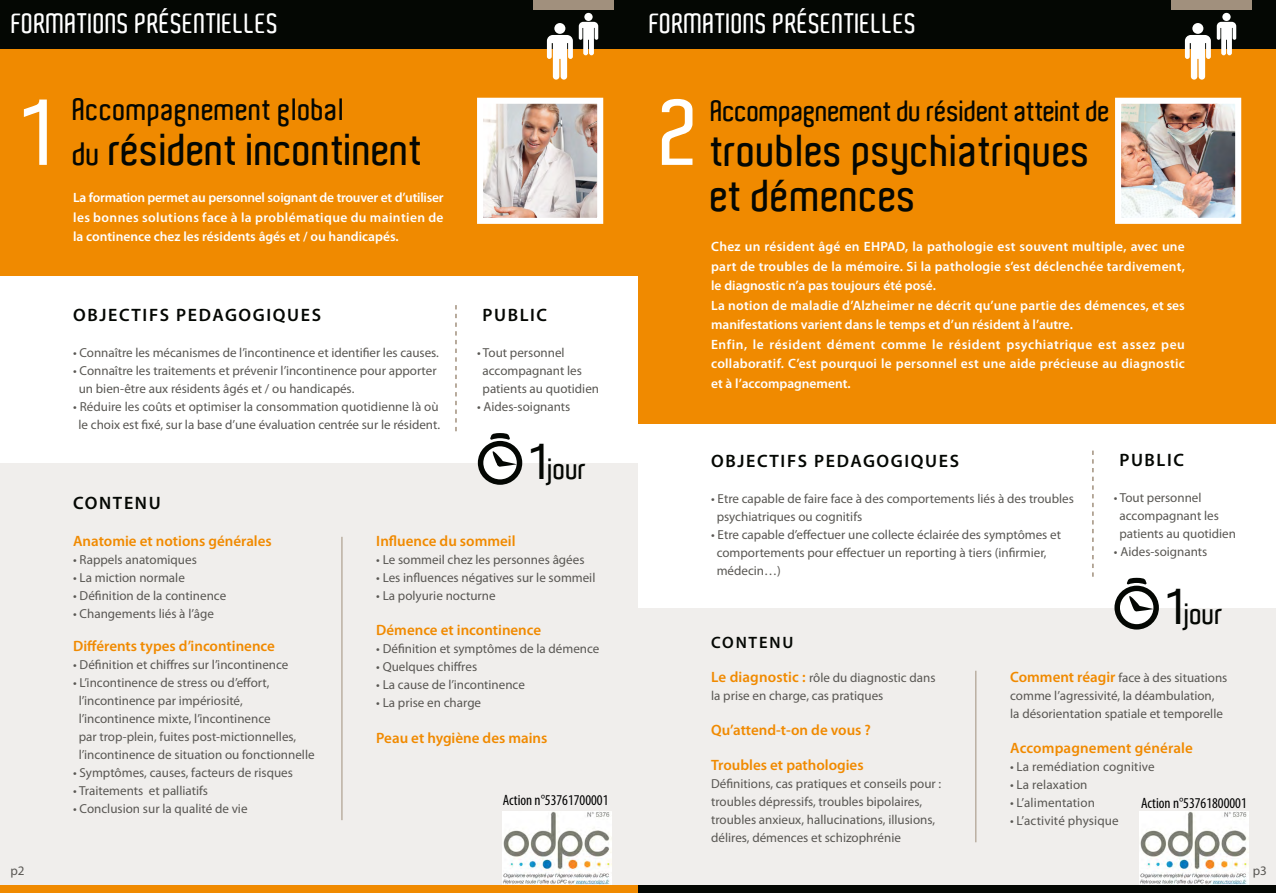
<style>
.page{position:relative;width:1276px;height:893px;background:#fff}
.page>*{position:absolute;margin:0;border:0;box-sizing:border-box;transform-origin:0 0}
.t1{font:600 90px "Aldo";color:#fff}
.t2{font:600 43.5px/45px "Aldo";letter-spacing:.01em;color:#040703}
.t3{font:600 30px "Aldo";letter-spacing:.01em;color:#040703}
.t4{font:600 28.65px "Aldo";color:#040703}
.t5{font:600 28.5px "Aldo";letter-spacing:-.01em;color:#040703}
.t6{font:600 27px "Aldo";letter-spacing:.01em;color:#fff}
.t7{font:600 18px "Myriad Pro";letter-spacing:.09em;color:#040703}
.t8{font:600 16.5px "Myriad Pro";letter-spacing:.11em;color:#040703}
.t9{font:600 15px "Myriad Pro";color:#f08a00}
.t10{font:condensed 15px "Myriad Pro";color:#000}
.t11{font:600 13.5px/19.5px "Myriad Pro";letter-spacing:.02em;color:#fff}
.t12{font:13.05px/18px "Myriad Pro";color:#595753}
.s1{font-size:31.5px}
.s2{font-size:49.05px}
.s3{font-weight:600;font-size:15px;color:#f08a00}
</style>
<div class="page">
<div style="left:639px;top:49px;width:637px;height:374px;background:#f08a00"></div>
<div style="left:638px;top:608px;width:638px;height:285px;background:#f0eeec"></div>
<div style="left:638px;top:886px;width:638px;height:7px;background:#040703"></div>
<div style="left:639px;top:0;width:637px;height:49px;background:#040703"></div>
<div style="left:0;top:463px;width:638px;height:430px;background:#f0eeec"></div>
<div style="left:0;top:49px;width:638px;height:226px;background:#f08a00"></div>
<div style="left:0;top:886px;width:638px;height:7px;background:#f08a00"></div>
<div style="left:0;top:0;width:638px;height:49px;background:#040703"></div>
<svg style="left:1092px;top:451px;width:1px;height:126px"></svg>
<hr style="left:975px;top:671px;width:1px;height:171px;background:#a1907d">
<div style="left:1171px;top:0;width:81px;height:9px;background:#a1907d"></div>
<div style="left:1222px;top:13px;width:8px;height:8px;background:#fff;border-radius:50%"></div>
<svg style="left:1185px;top:22px;width:51px;height:58px"></svg>
<img style="left:1122px;top:105px;width:112px;height:112px">
<div style="left:1115px;top:98px;width:126px;height:126px;border:6px solid #fff"></div>
<svg style="left:1114px;top:578px;width:45px;height:52px"></svg>
<div style="left:533px;top:0;width:81px;height:9px;background:#a1907d"></div>
<div style="left:554px;top:23px;width:11px;height:11px;background:#fff;border-radius:50%"></div>
<svg style="left:547px;top:35px;width:26px;height:45px"></svg>
<div style="left:584px;top:13px;width:8px;height:8px;background:#fff;border-radius:50%"></div>
<svg style="left:579px;top:22px;width:19px;height:33px"></svg>
<hr style="left:342px;top:537px;width:1px;height:283px;background:#a1907d">
<img style="left:484px;top:105px;width:112px;height:112px">
<div style="left:477px;top:98px;width:126px;height:126px;border:6px solid #fff"></div>
<svg style="left:455px;top:305px;width:2px;height:126px"></svg>
<svg style="left:478px;top:433px;width:44px;height:52px"></svg>
<img style="left:503px;top:811px;width:108px;height:73px">
<img style="left:1139px;top:811px;width:109px;height:73px">
<h3 class="t6" style="left:12px;top:8px;width:269px">FORMATIONS PRÉSENTIELLES</h3>
<h1 class="t1" style="left:24px;top:83px;width:33px">1</h1>
<h3 class="t3" style="left:73px;top:92px;width:273px">Accompagnement global</h3>
<h2 class="t2" style="left:73px;top:127px;width:351px"><span class="s1">du</span> résident incontinent</h2>
<p class="t11" style="left:73px;top:188px;width:372px;text-align:justify">La formation permet au personnel soignant de trouver et d’utiliser les bonnes solutions face à la problématique du maintien de la continence chez les résidents âgés et / ou handicapés.</p>
<h3 class="t7" style="left:73px;top:305px;width:249px">OBJECTIFS PEDAGOGIQUES</h3>
<p class="t12" style="left:73px;top:344px;width:367px">• Connaître les mécanismes de l’incontinence et identifier les causes.</p>
<p class="t12" style="left:79px;top:362px;width:359px;text-indent:-6px">• Connaître les traitements et prévenir l’incontinence pour apporter un bien-être aux résidents âgés et / ou handicapés.</p>
<p class="t12" style="left:73px;top:398px;width:368px;text-align:center">• Réduire les coûts et optimiser la consommation quotidienne là où le choix est fixé, sur la base d’une évaluation centrée sur le résident.</p>
<h3 class="t7" style="left:482px;top:305px;width:66px">PUBLIC</h3>
<p class="t12" style="left:482px;top:344px;width:118px;text-indent:-6px">• Tout personnel accompagnant les patients au quotidien</p>
<p class="t12" style="left:477px;top:398px;width:95px">• Aides-soignants</p>
<h3 class="t6" style="left:649px;top:8px;width:269px">FORMATIONS PRÉSENTIELLES</h3>
<h1 class="t1" style="left:662px;top:83px;width:41px">2</h1>
<h3 class="t5" style="left:711px;top:95px;width:401px">Accompagnement du résident atteint de</h3>
<h2 class="t2" style="left:711px;top:128px;width:381px">troubles psychiatriques et démences</h2>
<p class="t11" style="left:711px;top:237px;width:475px">Chez un résident âgé en EHPAD, la pathologie est souvent multiple, avec une part de troubles de la mémoire. Si la pathologie s’est déclenchée tardivement, le diagnostic n’a pas toujours été posé.<br>La notion de maladie d’Alzheimer ne décrit qu’une partie des démences, et ses manifestations varient dans le temps et d’un résident à l’autre.<br>Enfin, le résident dément comme le résident psychiatrique est assez peu collaboratif. C’est pourquoi le personnel est une aide précieuse au diagnostic et à l’accompagnement.</p>
<h3 class="t7" style="left:73px;top:493px;width:89px">CONTENU</h3>
<p class="t9" style="left:73px;top:533px;width:200px">Anatomie et notions générales</p>
<p class="t12" style="left:73px;top:551px;width:125px">• Rappels anatomiques</p>
<p class="t12" style="left:73px;top:569px;width:113px">• La miction normale</p>
<p class="t12" style="left:73px;top:587px;width:155px">• Définition de la continence</p>
<p class="t12" style="left:73px;top:605px;width:142px">• Changements liés à l’âge</p>
<p class="t9" style="left:73px;top:638px;width:203px">Différents types d’incontinence</p>
<p class="t12" style="left:73px;top:656px;width:217px">• Définition et chiffres sur l’incontinence</p>
<p class="t12" style="left:79px;top:674px;width:237px;text-indent:-6px">• L’incontinence de stress ou d’effort, l’incontinence par impériosité, l’incontinence mixte, l’incontinence<br>par trop-plein, fuites post-mictionnelles, l’incontinence de situation ou fonctionnelle</p>
<p class="t12" style="left:73px;top:764px;width:221px">• Symptômes, causes, facteurs de risques</p>
<p class="t12" style="left:73px;top:782px;width:136px">• Traitements et palliatifs</p>
<p class="t12" style="left:73px;top:800px;width:176px">• Conclusion sur la qualité de vie</p>
<h3 class="t4" style="left:531px;top:453px;width:57px"><span class="s2">1</span>jour</h3>
<h3 class="t7" style="left:1119px;top:450px;width:66px">PUBLIC</h3>
<p class="t12" style="left:1119px;top:489px;width:118px;text-indent:-6px">• Tout personnel accompagnant les patients au quotidien</p>
<p class="t12" style="left:1114px;top:543px;width:95px">• Aides-soignants</p>
<h3 class="t7" style="left:711px;top:451px;width:249px">OBJECTIFS PEDAGOGIQUES</h3>
<p class="t12" style="left:716px;top:490px;width:359px;text-indent:-6px">• Etre capable de faire face à des comportements liés à des troubles psychiatriques ou cognitifs</p>
<p class="t12" style="left:716px;top:526px;width:346px;text-indent:-6px">• Etre capable d’effectuer une collecte éclairée des symptômes et comportements pour effectuer un reporting à tiers (infirmier, médecin…)</p>
<p class="t9" style="left:376px;top:533px;width:141px">Influence du sommeil</p>
<p class="t12" style="left:376px;top:551px;width:210px">• Le sommeil chez les personnes âgées</p>
<p class="t12" style="left:376px;top:569px;width:221px">• Les influences négatives sur le sommeil</p>
<p class="t12" style="left:376px;top:587px;width:121px">• La polyurie nocturne</p>
<p class="t9" style="left:376px;top:622px;width:166px">Démence et incontinence</p>
<p class="t12" style="left:376px;top:640px;width:225px">• Définition et symptômes de la démence</p>
<p class="t12" style="left:376px;top:658px;width:102px">• Quelques chiffres</p>
<p class="t12" style="left:376px;top:676px;width:150px">• La cause de l’incontinence</p>
<p class="t12" style="left:376px;top:694px;width:106px">• La prise en charge</p>
<p class="t9" style="left:376px;top:729px;width:173px">Peau et hygiène des mains</p>
<h3 class="t4" style="left:1168px;top:597px;width:57px"><span class="s2">1</span>jour</h3>
<p class="t8" style="left:711px;top:633px;width:84px">CONTENU</p>
<p class="t12" style="left:711px;top:669px;width:226px"><span class="s3">Le diagnostic :</span> rôle du diagnostic dans la prise en charge, cas pratiques</p>
<p class="t9" style="left:711px;top:722px;width:161px">Qu’attend-t-on de vous ?</p>
<p class="t9" style="left:711px;top:757px;width:154px">Troubles et pathologies</p>
<p class="t12" style="left:711px;top:775px;width:232px">Définitions, cas pratiques et conseils pour : troubles dépressifs, troubles bipolaires, troubles anxieux, hallucinations, illusions, délires, démences et schizophrénie</p>
<p class="t12" style="left:1010px;top:669px;width:219px"><span class="s3">Comment réagir</span> face à des situations comme l’agressivité, la déambulation,<br>la désorientation spatiale et temporelle</p>
<p class="t9" style="left:1010px;top:740px;width:184px">Accompagnement générale</p>
<p class="t12" style="left:1010px;top:758px;width:146px">• La remédiation cognitive</p>
<p class="t12" style="left:1010px;top:776px;width:79px">• La relaxation</p>
<p class="t12" style="left:1010px;top:794px;width:86px">• L’alimentation</p>
<p class="t12" style="left:1010px;top:812px;width:110px">• L’activité physique</p>
<p class="t10" style="left:503px;top:792px;width:107px">Action n°53761700001</p>
<p class="t10" style="left:1141px;top:795px;width:107px">Action n°53761800001</p>
<p class="t12" style="left:10px;top:862px;width:16px">p2</p>
<p class="t12" style="left:1252px;top:862px;width:16px">p3</p>
</div>
